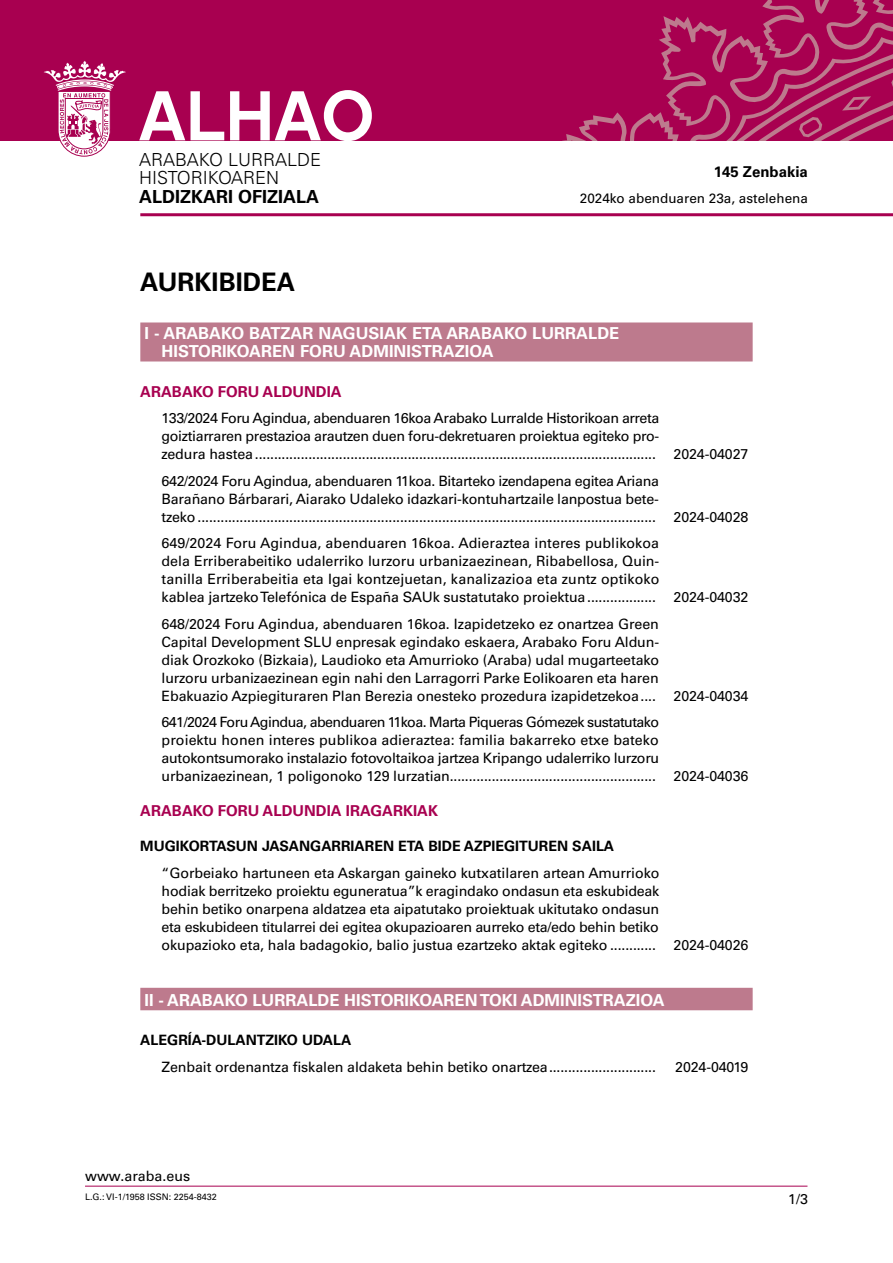
<style>
.page{position:relative;width:893px;height:1263px;background:#fff}
.page>*{position:absolute;margin:0;border:0;box-sizing:border-box;transform-origin:0 0}
.t1{font:700 25.5px "Univers LT Std";color:#000}
.t2{font:300 18px/18.8px "Univers LT Std";color:#000}
.t3{font:700 18px "Univers LT Std";color:#000}
.t4{font:700 16.5px/18px "Univers LT Std";color:#fff}
.t5{font:700 15px "Univers LT Std";color:#a80050}
.t6{font:700 15px "Univers LT Std";color:#000}
.t7{font:14.25px/18px "Univers LT Std";letter-spacing:-.01em;color:#000}
.t8{font:700 14.25px "Univers LT Std";color:#000}
.t9{font:13.5px "Univers LT Std";color:#000}
.t10{font:9px "Univers LT Std";color:#000}
</style>
<div class="page">
<div style="left:0;top:0;width:893px;height:140px;background:#a80050"></div>
<svg style="left:566px;top:0;width:327px;height:140px"></svg>
<svg style="left:698px;top:72px;width:195px;height:68px"></svg>
<svg style="left:42px;top:60px;width:86px;height:97px"></svg>
<hr style="left:140px;top:213px;width:753px;height:3px;background:#a80050">
<svg style="left:139px;top:90px;width:233px;height:51px"></svg>
<hr style="left:85px;top:1186px;width:722px;height:1px;background:#a80050">
<div style="left:140px;top:322px;width:613px;height:39px;background:#bd7a8d"></div>
<div style="left:140px;top:988px;width:613px;height:22px;background:#bd7a8d"></div>
<p class="t2" style="left:139px;top:150px;width:183px">ARABAKO LURRALDE<br>HISTORIKOAREN</p>
<p class="t3" style="left:139px;top:186px;width:182px">ALDIZKARI OFIZIALA</p>
<h1 class="t1" style="left:140px;top:267px;width:156px">AURKIBIDEA</h1>
<p class="t6" style="left:714px;top:163px;width:96px">145 Zenbakia</p>
<p class="t9" style="left:580px;top:191px;width:230px">2024ko abenduaren 23a, astelehena</p>
<p class="t4" style="left:162px;top:325px;width:459px;text-indent:-17px">I - ARABAKO BATZAR NAGUSIAK ETA ARABAKO LURRALDE<br>HISTORIKOAREN FORU ADMINISTRAZIOA</p>
<p class="t5" style="left:140px;top:383px;width:203px">ARABAKO FORU ALDUNDIA</p>
<p class="t7" style="left:162px;top:409px;width:588px">133/2024 Foru Agindua, abenduaren 16koa Arabako Lurralde Historikoan arreta<br>goiztiarraren prestazioa arautzen duen foru-dekretuaren proiektua egiteko pro-<br>zedura hastea......................................................................................................... 2024-04027</p>
<p class="t7" style="left:162px;top:472px;width:588px">642/2024 Foru Agindua, abenduaren 11koa. Bitarteko izendapena egitea Ariana<br>Barañano Bárbarari, Aiarako Udaleko idazkari-kontuhartzaile lanpostua bete&shy;tzeko........................................................................................................................ 2024-04028</p>
<p class="t7" style="left:162px;top:534px;width:588px">649/2024 Foru Agindua, abenduaren 16koa. Adieraztea interes publikokoa<br>dela Erriberabeitiko udalerriko lurzoru urbanizaezinean, Ribabellosa, Quin-<br>tanilla Erriberabeitia eta Igai kontzejuetan, kanalizazioa eta zuntz optikoko<br>kablea jartzeko Telefónica de España SAUk sustatutako proiektua.................. 2024-04032</p>
<p class="t7" style="left:162px;top:615px;width:588px">648/2024 Foru Agindua, abenduaren 16koa. Izapidetzeko ez onartzea Green<br>Capital Development SLU enpresak egindako eskaera, Arabako Foru Aldun-<br>diak Orozkoko (Bizkaia), Laudioko eta Amurrioko (Araba) udal mugarteetako<br>lurzoru urbanizaezinean egin nahi den Larragorri Parke Eolikoaren eta haren<br>Ebakuazio Azpiegituraren Plan Berezia onesteko prozedura izapidetzekoa.... 2024-04034</p>
<p class="t7" style="left:162px;top:713px;width:588px">641/2024 Foru Agindua, abenduaren 11koa. Marta Piqueras Gómezek sustatutako<br>proiektu honen interes publikoa adieraztea: familia bakarreko etxe bateko autokontsumorako instalazio fotovoltaikoa jartzea Kripango udalerriko lurzoru urbanizaezinean, 1 poligonoko 129 lurzatian...................................................... 2024-04036</p>
<p class="t5" style="left:140px;top:802px;width:299px">ARABAKO FORU ALDUNDIA IRAGARKIAK</p>
<p class="t8" style="left:140px;top:838px;width:475px">MUGIKORTASUN JASANGARRIAREN ETA BIDE AZPIEGITUREN SAILA</p>
<p class="t7" style="left:162px;top:864px;width:588px">“Gorbeiako hartuneen eta Askargan gaineko kutxatilaren artean Amurrioko<br>hodiak berritzeko proiektu eguneratua”k eragindako ondasun eta eskubideak<br>behin betiko onarpena aldatzea eta aipatutako proiektuak ukitutako ondasun<br>eta eskubideen titularrei dei egitea okupazioaren aurreko eta/edo behin betiko<br>okupazioko eta, hala badagokio, balio justua ezartzeko aktak egiteko ............ 2024-04026</p>
<p class="t4" style="left:145px;top:991px;width:522px">II - ARABAKO LURRALDE HISTORIKOAREN TOKI ADMINISTRAZIOA</p>
<p class="t8" style="left:140px;top:1032px;width:212px">ALEGRÍA-DULANTZIKO UDALA</p>
<p class="t7" style="left:162px;top:1058px;width:496px">Zenbait ordenantza fiskalen aldaketa behin betiko onartzea............................</p>
<p class="t7" style="left:675px;top:1058px;width:75px">2024-04019</p>
<p class="t7" style="left:85px;top:1167px;width:107px">www.araba.eus</p>
<p class="t10" style="left:85px;top:1192px;width:133px">L.G.: VI-1/1958 ISSN: 2254-8432</p>
<p class="t7" style="left:788px;top:1190px;width:21px">1/3</p>
</div>
